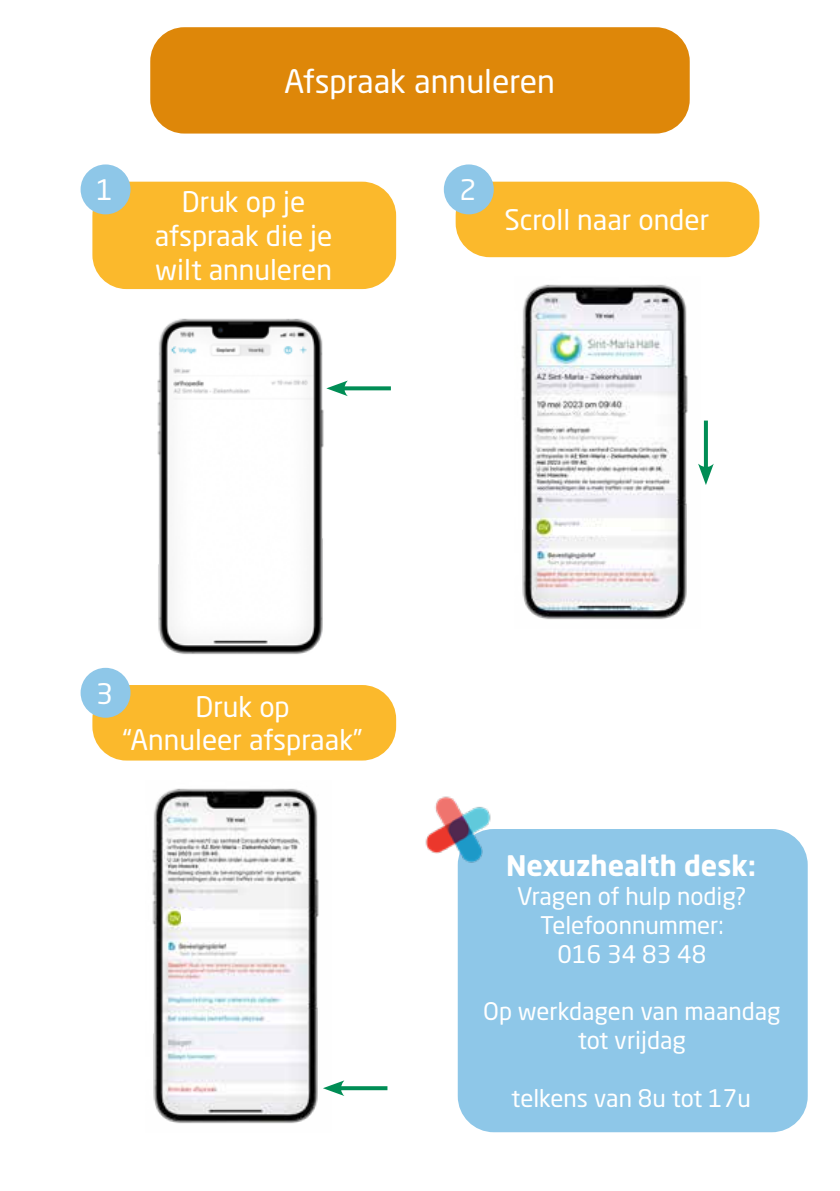
<style>
.page{position:relative;width:840px;height:1191px;background:#fff}
.page>*{position:absolute;margin:0;border:0;box-sizing:border-box;transform-origin:0 0}
.t1{font:32px "Neo Sans Pro";color:#fff}
.t2{font:28px/33.6px "Neo Sans Pro";color:#fff;text-align:center}
.t3{font:700 28px "Neo Sans Pro";color:#fff}
.t4{font:24px/28.8px "Neo Sans Pro";color:#fff;text-align:center}
</style>
<div class="page">
<div style="left:92px;top:182px;width:304px;height:107px;background:#fbb92c;border-radius:34px"></div>
<div style="left:455px;top:182px;width:304px;height:75px;background:#fbb92c;border-radius:34px"></div>
<div style="left:92px;top:685px;width:304px;height:75px;background:#fbb92c;border-radius:34px"></div>
<div style="left:459px;top:831px;width:346px;height:299px;background:#8ec7e8;border-radius:34px"></div>
<div style="left:457px;top:829px;width:350px;height:303px;border:4px solid #8ec7e8;border-radius:34px"></div>
<div style="left:81px;top:164px;width:49px;height:50px;background:#8ec7e8;border-radius:50%"></div>
<div style="left:443px;top:164px;width:50px;height:50px;background:#8ec7e8;border-radius:50%"></div>
<div style="left:81px;top:668px;width:49px;height:49px;background:#8ec7e8;border-radius:50%"></div>
<img style="left:157px;top:318px;width:167px;height:336px">
<img style="left:521px;top:284px;width:167px;height:336px">
<img style="left:152px;top:788px;width:167px;height:336px">
<svg style="left:347px;top:386px;width:43px;height:4px"></svg>
<svg style="left:326px;top:381px;width:21px;height:15px"></svg>
<svg style="left:703px;top:420px;width:4px;height:43px"></svg>
<svg style="left:698px;top:463px;width:15px;height:22px"></svg>
<svg style="left:344px;top:1086px;width:43px;height:4px"></svg>
<svg style="left:323px;top:1080px;width:21px;height:16px"></svg>
<div style="left:553px;top:527px;width:77px;height:8px;background:#fff"></div>
<div style="left:181px;top:911px;width:78px;height:10px;background:#fff"></div>
<div style="left:150px;top:27px;width:539px;height:107px;background:#de8709;border-radius:34px"></div>
<img style="left:407px;top:778px;width:101px;height:101px;border-radius:50px">
<h1 class="t1" style="left:284px;top:61px;width:272px">Afspraak annuleren</h1>
<p class="t2" style="left:96px;top:173px;width:18px">1</p>
<p class="t2" style="left:459px;top:173px;width:18px">2</p>
<p class="t2" style="left:155px;top:185px;width:179px">Druk op je afspraak die je wilt annuleren</p>
<p class="t2" style="left:504px;top:203px;width:206px">Scroll naar onder</p>
<p class="t2" style="left:96px;top:676px;width:18px">3</p>
<p class="t2" style="left:122px;top:689px;width:242px">Druk op<br>“Annuleer afspraak”</p>
<p class="t3" style="left:506px;top:847px;width:251px">Nexuzhealth desk:</p>
<p class="t4" style="left:517px;top:881px;width:231px">Vragen of hulp nodig?<br>Telefoonnummer:<br>016 34 83 48</p>
<p class="t4" style="left:483px;top:996px;width:299px">Op werkdagen van maandag tot vrijdag</p>
<p class="t4" style="left:511px;top:1083px;width:241px">telkens van 8u tot 17u</p>
</div>
